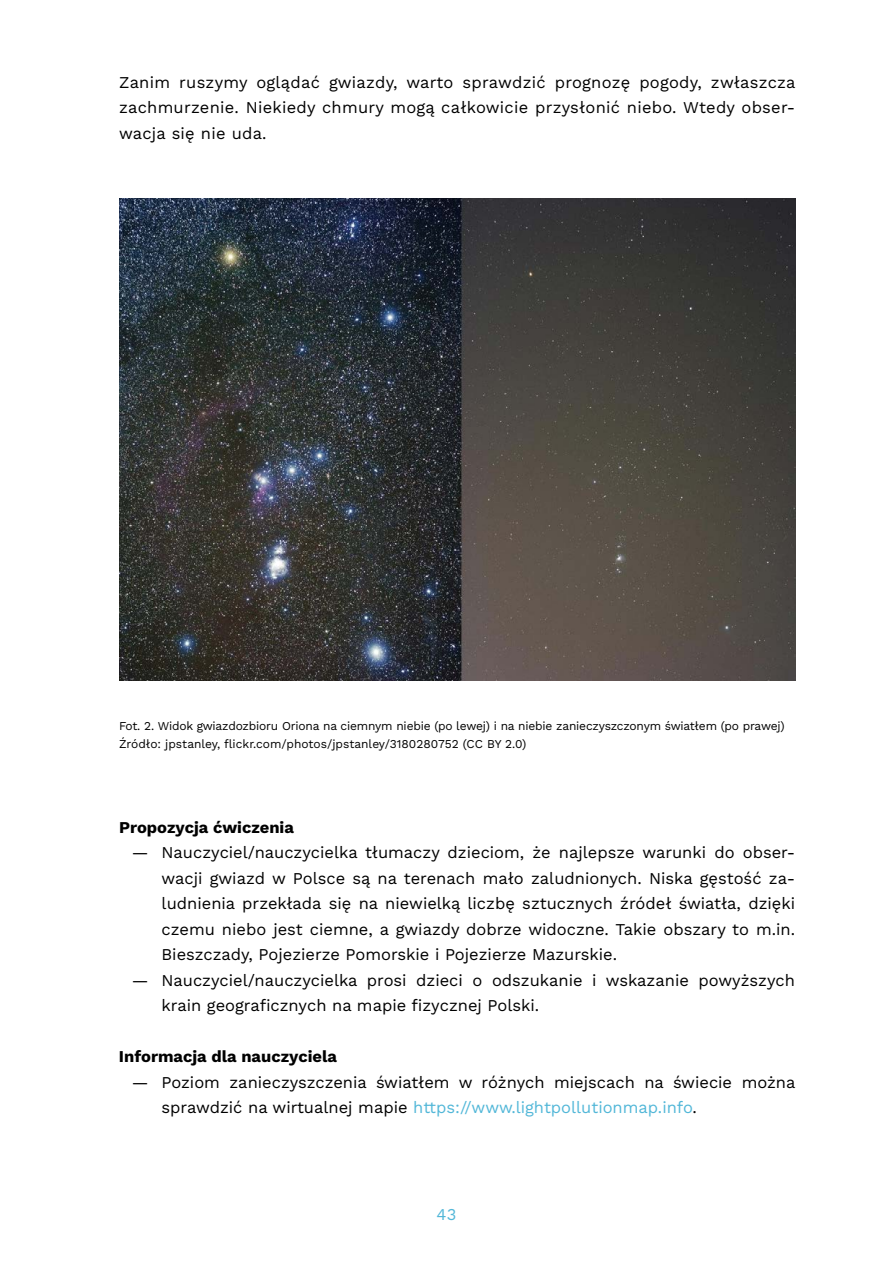
<style>
.page{position:relative;width:893px;height:1263px;background:#fff}
.page>*{position:absolute;margin:0;border:0;box-sizing:border-box;transform-origin:0 0}
.t1{font:16.5px/25.5px "Work Sans";color:#000;text-align:justify}
.t2{font:700 16.5px "Work Sans";color:#000}
.t3{font:16.5px "Work Sans";color:#52b7d8}
.t4{font:12px/18px "Work Sans";letter-spacing:-.015em;color:#000}
.s1{color:#52b7d8}
</style>
<div class="page">
<img style="left:119px;top:198px;width:676px;height:483px">
<p class="t1" style="left:119px;top:69px;width:678px">Zanim ruszymy oglądać gwiazdy, warto sprawdzić prognozę pogody, zwłaszcza zachmurzenie. Niekiedy chmury mogą całkowicie przysłonić niebo. Wtedy obser&shy;wacja się nie uda.</p>
<p class="t4" style="left:119px;top:716px;width:667px">Fot. 2. Widok gwiazdozbioru Oriona na ciemnym niebie (po lewej) i na niebie zanieczyszczonym światłem (po prawej)<br>Źródło: jpstanley, flickr.com/photos/jpstanley/3180280752 (CC BY 2.0)</p>
<p class="t2" style="left:119px;top:814px;width:176px">Propozycja ćwiczenia</p>
<p class="t1" style="left:162px;top:839px;width:635px;text-indent:-30px">— Nauczyciel/nauczycielka tłumaczy dzieciom, że najlepsze warunki do obser&shy;wacji gwiazd w Polsce są na terenach mało zaludnionych. Niska gęstość za&shy;ludnienia przekłada się na niewielką liczbę sztucznych źródeł światła, dzięki czemu niebo jest ciemne, a gwiazdy dobrze widoczne. Takie obszary to m.in.<br>Bieszczady, Pojezierze Pomorskie i Pojezierze Mazurskie.</p>
<p class="t1" style="left:161px;top:966px;width:635px;text-indent:-30px">— Nauczyciel/nauczycielka prosi dzieci o odszukanie i wskazanie powyższych krain geograficznych na mapie fizycznej Polski.</p>
<p class="t2" style="left:119px;top:1044px;width:220px">Informacja dla nauczyciela</p>
<p class="t1" style="left:162px;top:1068px;width:635px;text-indent:-30px">— Poziom zanieczyszczenia światłem w różnych miejscach na świecie można sprawdzić na wirtualnej mapie <span class="s1">https://www.lightpollutionmap.info</span>.</p>
<p class="t3" style="left:437px;top:1202px;width:21px">43</p>
</div>
